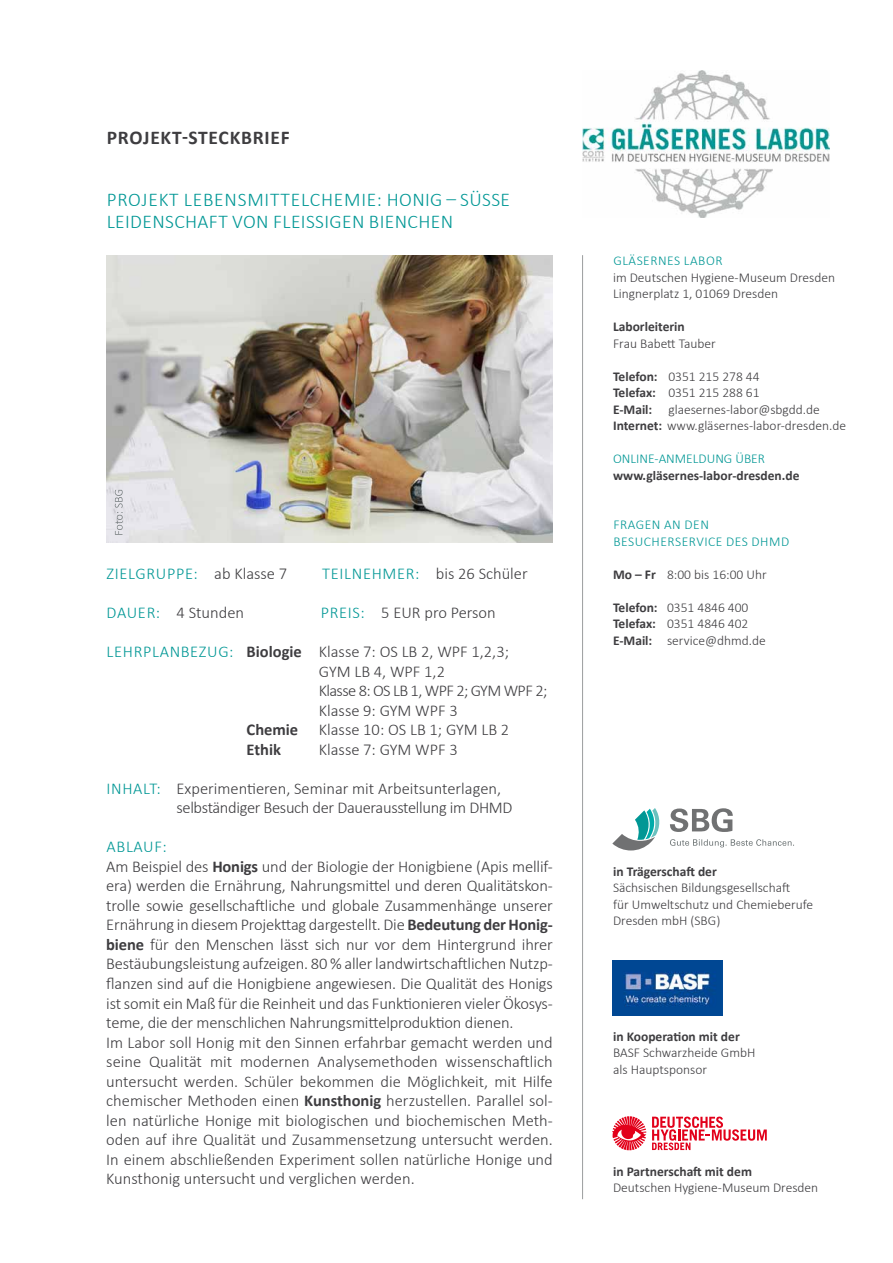
<style>
.page{position:relative;width:893px;height:1263px;background:#fff}
.page>*{position:absolute;margin:0;border:0;box-sizing:border-box;transform-origin:0 0}
.t1{font:300 19.5px/22.5px "Calibri";letter-spacing:.02em;color:#009795}
.t2{font:700 19.5px "Calibri";letter-spacing:.04em;color:#3e3d40}
.t3{font:300 16.5px/19.5px "Calibri";letter-spacing:-.01em;color:#3e3d40}
.t4{font:300 16.5px "Calibri";letter-spacing:.04em;color:#3e3d40}
.t5{font:300 16.5px "Calibri";letter-spacing:-.04em;color:#3e3d40}
.t6{font:300 16.5px "Calibri";letter-spacing:.02em;color:#3e3d40}
.t7{font:300 16.5px "Calibri";letter-spacing:.04em;color:#009795}
.t8{font:700 16.5px "Calibri";color:#3e3d40}
.t9{font:300 13.5px/16.5px "Calibri";color:#3e3d40}
.t10{font:700 13.5px "Calibri";color:#3e3d40}
.t11{font:300 13.5px/16.5px "Calibri";letter-spacing:.04em;color:#009795}
.t12{font:300 13.5px "Calibri";color:#009795}
.s1{color:#3e3d40}
.s2{color:#009795}
.s3{font-weight:700}
</style>
<div class="page">
<img style="left:106px;top:255px;width:447px;height:288px">
<img style="left:583px;top:70px;width:246px;height:147px">
<svg style="left:115px;top:490px;width:8px;height:45px"></svg>
<hr style="left:582px;top:255px;width:1px;height:944px;background:#9c9e9f">
<svg style="left:652px;top:1116px;width:115px;height:34px"></svg>
<svg style="left:612px;top:1116px;width:34px;height:34px"></svg>
<img style="left:612px;top:960px;width:111px;height:55px">
<svg style="left:612px;top:808px;width:48px;height:42px"></svg>
<svg style="left:670px;top:808px;width:63px;height:24px"></svg>
<svg style="left:670px;top:839px;width:124px;height:8px"></svg>
<p class="t2" style="left:107px;top:124px;width:185px">PROJEKT-STECKBRIEF</p>
<p class="t1" style="left:107px;top:188px;width:405px">PROJEKT LEBENSMITTELCHEMIE: HONIG – SÜSSE<br>LEIDENSCHAFT VON FLEISSIGEN BIENCHEN</p>
<p class="t7" style="left:107px;top:564px;width:182px">ZIELGRUPPE: <span class="s1">ab Klasse 7</span></p>
<p class="t6" style="left:322px;top:564px;width:207px"><span class="s2">TEILNEHMER:</span> bis 26 Schüler</p>
<p class="t3" style="left:107px;top:603px;width:139px"><span class="s2">DAUER:</span> 4 Stunden</p>
<p class="t3" style="left:321px;top:603px;width:176px"><span class="s2">PREIS:</span> 5 EUR pro Person</p>
<p class="t4" style="left:107px;top:642px;width:404px"><span class="s2">LEHRPLANBEZUG:</span> <span class="s3">Biologie</span> Klasse 7: OS LB 2, WPF 1,2,3;</p>
<p class="t3" style="left:319px;top:661px;width:128px">GYM LB 4, WPF 1,2</p>
<p class="t5" style="left:319px;top:681px;width:230px">Klasse 8: OS LB 1, WPF 2; GYM WPF 2;</p>
<p class="t3" style="left:319px;top:700px;width:140px">Klasse 9: GYM WPF 3</p>
<p class="t3" style="left:247px;top:720px;width:264px"><span class="s3">Chemie</span> Klasse 10: OS LB 1; GYM LB 2</p>
<p class="t8" style="left:247px;top:738px;width:36px">Ethik</p>
<p class="t3" style="left:319px;top:739px;width:140px">Klasse 7: GYM WPF 3</p>
<p class="t3" style="left:176px;top:778px;width:338px;text-indent:-70px"><span class="s2">INHALT:</span> Experimentieren, Seminar mit Arbeitsunterlagen, selbständiger Besuch der Dauerausstellung im DHMD</p>
<p class="t3" style="left:106px;top:837px;width:448px"><span class="s2">ABLAUF:<br></span>Am Beispiel des <span class="s3">Honigs</span> und der Biologie der Honigbiene (Apis mellif&shy;era) werden die Ernährung, Nahrungsmittel und deren Qualitätskon&shy;trolle sowie gesellschaftliche und globale Zusammenhänge unserer Ernährung in diesem Projekttag dargestellt. Die <span class="s3">Bedeutung der Honig&shy;biene</span> für den Menschen lässt sich nur vor dem Hintergrund ihrer Bestäubungsleistung aufzeigen. 80 % aller landwirtschaftlichen Nutzp&shy;flanzen sind auf die Honigbiene angewiesen. Die Qualität des Honigs ist somit ein Maß für die Reinheit und das Funktionieren vieler Ökosys&shy;teme, die der menschlichen Nahrungsmittelproduktion dienen.<br>Im Labor soll Honig mit den Sinnen erfahrbar gemacht werden und seine Qualität mit modernen Analysemethoden wissenschaftlich untersucht werden. Schüler bekommen die Möglichkeit, mit Hilfe chemischer Methoden einen <span class="s3">Kunsthonig</span> herzustellen. Parallel sol&shy;len natürliche Honige mit biologischen und biochemischen Meth&shy;oden auf ihre Qualität und Zusammensetzung untersucht werden.<br>In einem abschließenden Experiment sollen natürliche Honige und Kunsthonig untersucht und verglichen werden.</p>
<p class="t11" style="left:613px;top:252px;width:111px">GLÄSERNES LABOR</p>
<p class="t9" style="left:613px;top:269px;width:223px">im Deutschen Hygiene-Museum Dresden<br>Lingnerplatz 1, 01069 Dresden</p>
<p class="t10" style="left:613px;top:317px;width:73px">Laborleiterin</p>
<p class="t9" style="left:613px;top:335px;width:104px">Frau Babett Tauber</p>
<p class="t9" style="left:613px;top:368px;width:234px"><span class="s3">Telefon:</span> 0351 215 278 44<br><span class="s3">Telefax:</span> 0351 215 288 61<br><span class="s3">E-Mail:</span> glaesernes-labor@sbgdd.de<br><span class="s3">Internet:</span> www.gläsernes-labor-dresden.de</p>
<p class="t12" style="left:613px;top:450px;width:153px">ONLINE-ANMELDUNG ÜBER</p>
<p class="t10" style="left:613px;top:466px;width:188px">www.gläsernes-labor-dresden.de</p>
<p class="t11" style="left:613px;top:516px;width:177px">FRAGEN AN DEN<br>BESUCHERSERVICE DES DHMD</p>
<p class="t9" style="left:613px;top:566px;width:155px"><span class="s3">Mo – Fr</span> 8:00 bis 16:00 Uhr</p>
<p class="t9" style="left:613px;top:599px;width:154px"><span class="s3">Telefon:</span> 0351 4846 400<br><span class="s3">Telefax:</span> 0351 4846 402<br><span class="s3">E-Mail:</span> service@dhmd.de</p>
<p class="t10" style="left:613px;top:862px;width:105px">in Trägerschaft der</p>
<p class="t9" style="left:613px;top:879px;width:202px">Sächsischen Bildungsgesellschaft<br>für Umweltschutz und Chemieberufe<br>Dresden mbH (SBG)</p>
<p class="t10" style="left:613px;top:1027px;width:128px">in Kooperation mit der</p>
<p class="t9" style="left:613px;top:1044px;width:144px">BASF Schwarzheide GmbH als Hauptsponsor</p>
<p class="t10" style="left:613px;top:1162px;width:140px">in Partnerschaft mit dem</p>
<p class="t9" style="left:613px;top:1179px;width:207px">Deutschen Hygiene-Museum Dresden</p>
</div>
